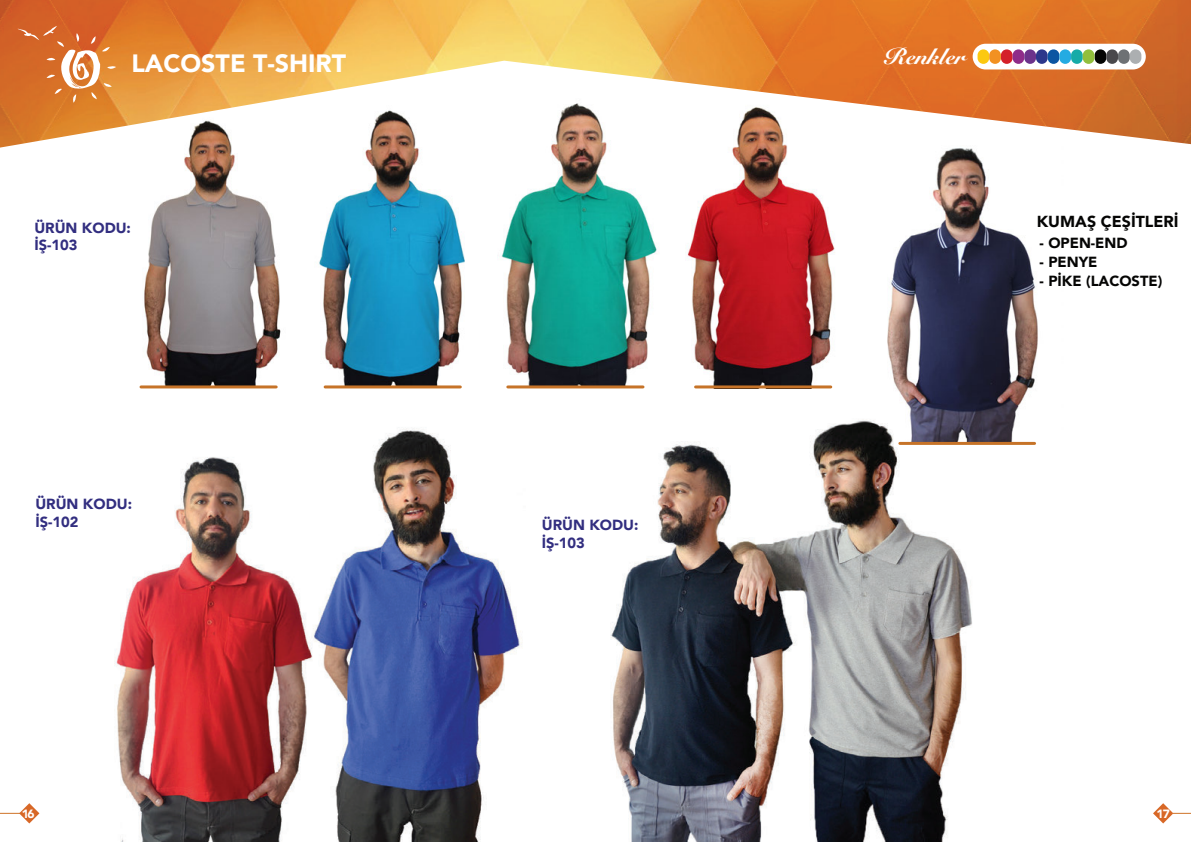
<style>
.page{position:relative;width:1191px;height:842px;background:#fff}
.page>*{position:absolute;margin:0;border:0;box-sizing:border-box;transform-origin:0 0}
.t1{font:900 25px "Avenir";color:#fff}
.t2{font:900 22.3px "Snell Roundhand";color:#fff}
.t3{font:900 15.9px "Avenir";color:#050504}
.t4{font:900 14.7px/17.6px "Avenir";color:#322e80}
.t5{font:900 14.7px "Avenir";color:#050504}
.t6{font:900 12px "Avenir";color:#fff}
</style>
<div class="page">
<img style="left:887px;top:148px;width:151px;height:295px">
<img style="left:610px;top:412px;width:362px;height:430px">
<img style="left:140px;top:148px;width:141px;height:238px">
<img style="left:319px;top:148px;width:146px;height:239px">
<img style="left:497px;top:148px;width:160px;height:238px">
<img style="left:687px;top:148px;width:148px;height:241px">
<img style="left:114px;top:428px;width:408px;height:414px">
<img style="left:0;top:0;width:1191px;height:148px">
<svg style="left:1153px;top:803px;width:38px;height:20px"></svg>
<svg style="left:0;top:803px;width:39px;height:20px"></svg>
<svg style="left:18px;top:26px;width:98px;height:77px;background:#dd8245"></svg>
<div style="left:972px;top:44px;width:173px;height:25px;background:#fff;border-radius:13px"></div>
<div style="left:1094px;top:49px;width:12px;height:15px;background:#050504;border-radius:6px"></div>
<div style="left:1129px;top:49px;width:12px;height:15px;background:#acafb1;border-radius:6px"></div>
<div style="left:1118px;top:49px;width:11px;height:15px;background:#6e7174;border-radius:6px"></div>
<div style="left:1106px;top:49px;width:12px;height:15px;background:#4a494c;border-radius:6px"></div>
<div style="left:1001px;top:49px;width:11px;height:15px;background:#d4202a;border-radius:6px"></div>
<div style="left:1012px;top:49px;width:12px;height:15px;background:#8f2c89;border-radius:6px"></div>
<div style="left:1024px;top:49px;width:12px;height:15px;background:#6c338b;border-radius:6px"></div>
<div style="left:1036px;top:49px;width:11px;height:15px;background:#2c378b;border-radius:6px"></div>
<div style="left:1047px;top:49px;width:12px;height:15px;background:#0c55a2;border-radius:6px"></div>
<div style="left:1059px;top:49px;width:12px;height:15px;background:#24abe2;border-radius:6px"></div>
<div style="left:1071px;top:49px;width:11px;height:15px;background:#16aba8;border-radius:6px"></div>
<div style="left:1082px;top:49px;width:12px;height:15px;background:#92bf3d;border-radius:6px"></div>
<div style="left:977px;top:49px;width:12px;height:15px;background:#fcc911;border-radius:6px"></div>
<div style="left:989px;top:49px;width:12px;height:15px;background:#f29121;border-radius:6px"></div>
<hr style="left:508px;top:385px;width:135px;height:3px;background:#c67328">
<hr style="left:695px;top:385px;width:135px;height:3px;background:#c67328">
<hr style="left:141px;top:385px;width:135px;height:3px;background:#c67328">
<hr style="left:325px;top:385px;width:135px;height:3px;background:#c67328">
<hr style="left:900px;top:442px;width:134px;height:3px;background:#c67328">
<h1 class="t1" style="left:131px;top:42px;width:216px">LACOSTE T-SHIRT</h1>
<p class="t4" style="left:34px;top:218px;width:98px">ÜRÜN KODU:<br>İŞ-103</p>
<p class="t4" style="left:35px;top:495px;width:98px">ÜRÜN KODU:<br>İŞ-102</p>
<p class="t4" style="left:542px;top:516px;width:98px">ÜRÜN KODU:<br>İŞ-103</p>
<h2 class="t2" style="left:883px;top:44px;width:83px">Renkler</h2>
<p class="t3" style="left:1036px;top:208px;width:143px">KUMAŞ ÇEŞİTLERİ</p>
<p class="t5" style="left:1039px;top:230px;width:89px">- OPEN-END</p>
<p class="t5" style="left:1039px;top:249px;width:59px">- PENYE</p>
<p class="t5" style="left:1039px;top:269px;width:124px">- PİKE (LACOSTE)</p>
<p class="t6" style="left:22px;top:803px;width:15px">16</p>
<p class="t6" style="left:1156px;top:803px;width:15px">17</p>
</div>
